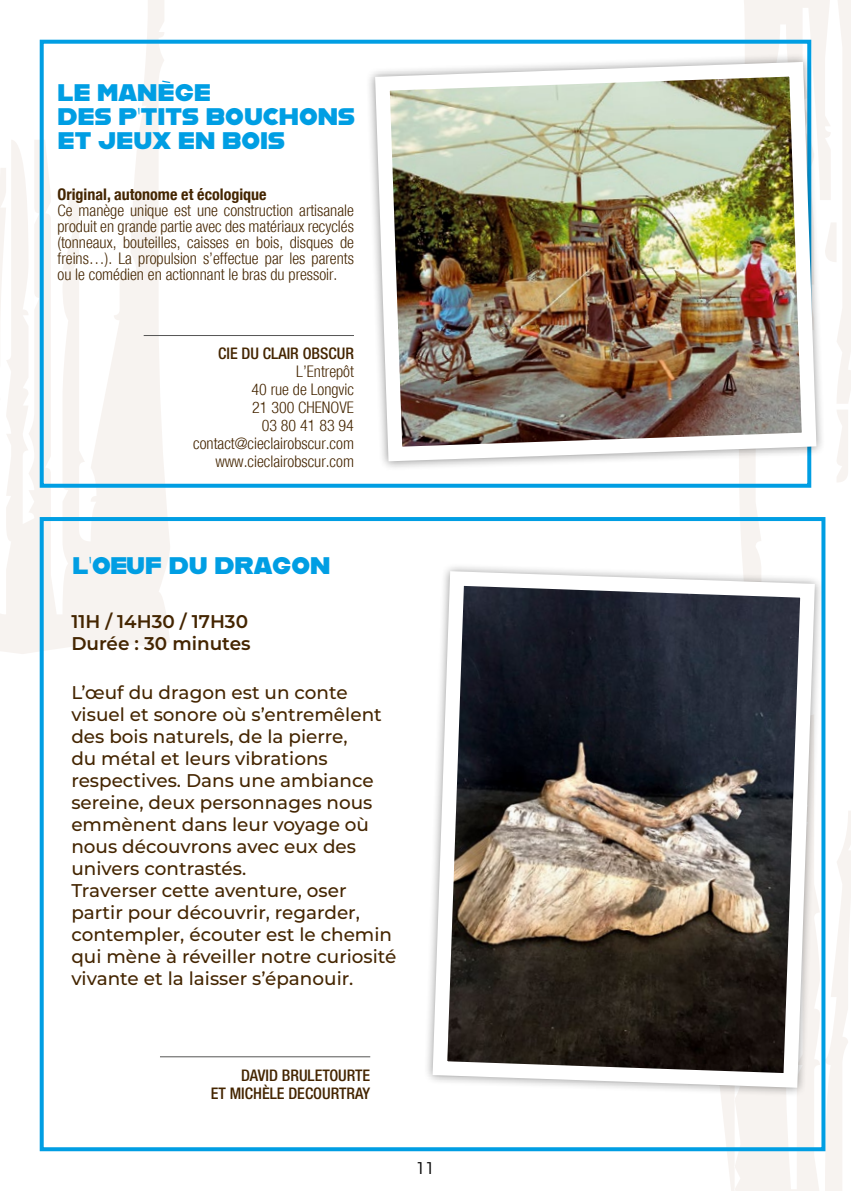
<style>
.page{position:relative;width:851px;height:1191px;background:#fff}
.page>*{position:absolute;margin:0;border:0;box-sizing:border-box;transform-origin:0 0}
.t1{font:24px/24px "Alfarn";color:#009ee3}
.t2{font:500 18.4px/22px "Montserrat";color:#442500}
.t3{font:600 18.4px/22px "Montserrat";color:#442500}
.t4{font:300 condensed 16px/18px "Helvetica Neue";color:#442500;text-align:right}
.t5{font:500 condensed 16px/18px "Helvetica Neue";color:#442500;text-align:right}
.t6{font:700 condensed 16px "Helvetica Neue";color:#442500}
.t7{font:16px "ITC Avant Garde Std";color:#000}
</style>
<div class="page">
<svg style="left:0;top:0;width:170px;height:654px"></svg>
<svg style="left:718px;top:0;width:132px;height:1191px"></svg>
<div style="left:40px;top:40px;width:771px;height:448px;border:4px solid #009ee3"></div>
<img style="left:369px;top:55px;width:454px;height:414px">
<hr style="left:144px;top:335px;width:210px;height:1px;background:#565655">
<div style="left:40px;top:517px;width:785px;height:634px;border:4px solid #009ee3"></div>
<hr style="left:160px;top:1056px;width:210px;height:1px;background:#565655">
<svg style="left:427px;top:564px;width:395px;height:531px"></svg>
<h1 class="t1" style="left:58px;top:79px;width:299px">LE MANÈGE<br>DES P’TITS BOUCHONS<br>ET JEUX EN BOIS</h1>
<p class="t6" style="left:58px;top:185px;width:210px">Original, autonome et écologique</p>
<p class="t4" style="left:58px;top:203px;width:298px;line-height:16px;text-align:justify">Ce manège unique est une construction artisanale produit en grande partie avec des matériaux recyclés (tonneaux, bouteilles, caisses en bois, disques de freins…). La propulsion s’effectue par les parents ou le comédien en actionnant le bras du pressoir.</p>
<p class="t5" style="left:218px;top:344px;width:137px">CIE DU CLAIR OBSCUR</p>
<p class="t4" style="left:193px;top:363px;width:162px">L’Entrepôt<br>40 rue de Longvic<br>21 300 CHENOVE<br>03 80 41 83 94 contact@cieclairobscur.com www.cieclairobscur.com</p>
<h1 class="t1" style="left:72px;top:552px;width:259px">L’OEUF DU DRAGON</h1>
<p class="t3" style="left:71px;top:609px;width:181px">11H / 14H30 / 17H30<br>Durée : 30 minutes</p>
<p class="t2" style="left:71px;top:681px;width:326px">L’œuf du dragon est un conte visuel et sonore où s’entremêlent des bois naturels, de la pierre,<br>du métal et leurs vibrations respectives. Dans une ambiance sereine, deux personnages nous emmènent dans leur voyage où nous découvrons avec eux des univers contrastés.<br>Traverser cette aventure, oser partir pour découvrir, regarder, contempler, écouter est le chemin qui mène à réveiller notre curiosité vivante et la laisser s’épanouir.</p>
<p class="t5" style="left:211px;top:1065px;width:161px">DAVID BRULETOURTE<br>ET MICHÈLE DECOURTRAY</p>
<p class="t7" style="left:416px;top:1159px;width:20px">11</p>
</div>
